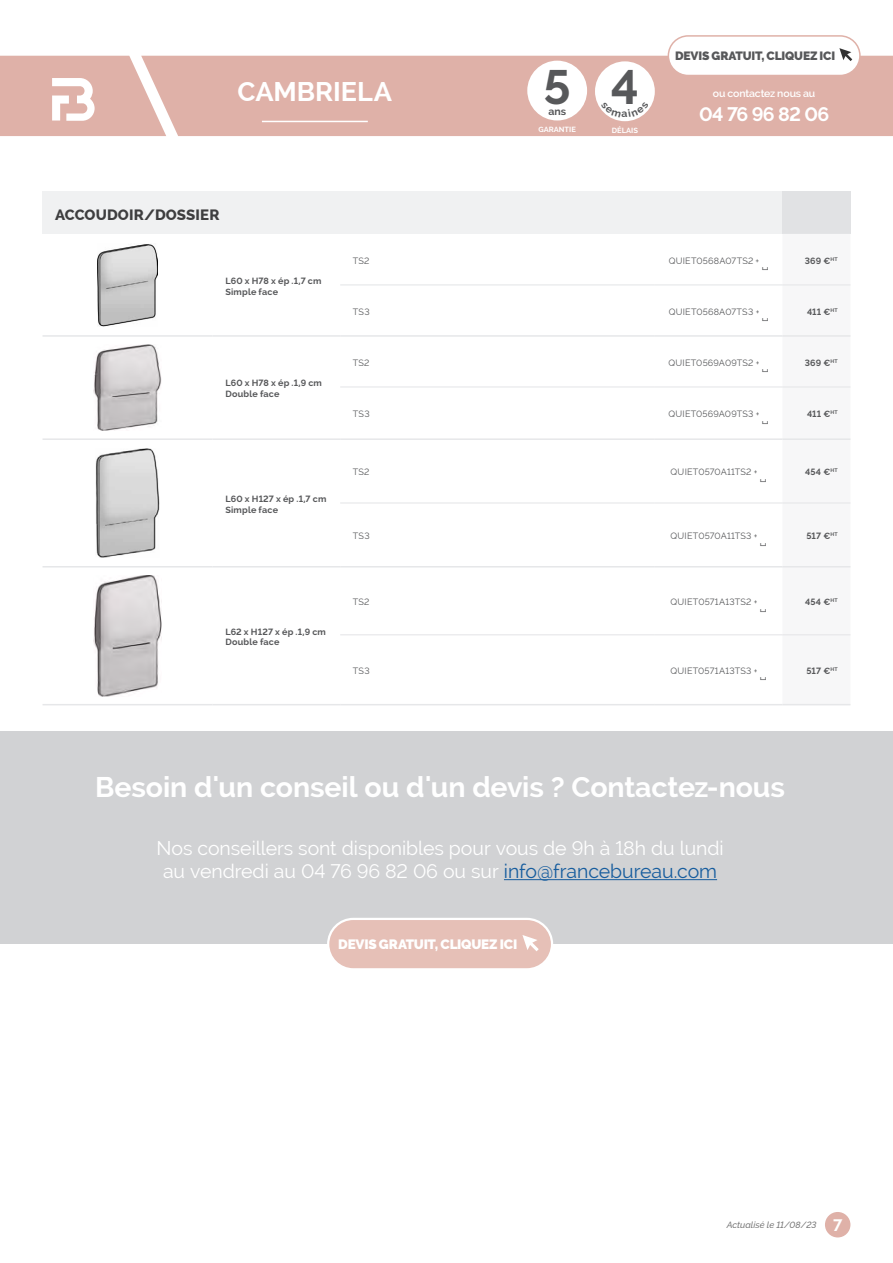
<style>
.page{position:relative;width:893px;height:1263px;background:#fff}
.page>*{position:absolute;margin:0;border:0;box-sizing:border-box;transform-origin:0 0}
.t1{font:700 48px "Raleway";color:#57585a}
.t2{font:700 28.5px "Raleway";letter-spacing:-.005em;color:#fff}
.t3{font:700 27px "Raleway";color:#fff}
.t4{font:19.5px/23.4px "Raleway";letter-spacing:-.005em;color:#fff;text-align:center}
.t5{font:700 19.5px "Raleway";letter-spacing:-.045em;color:#fff}
.t6{font:800 15px "Raleway";letter-spacing:.005em;color:#3e3e3f}
.t7{font:900 13.5px "Raleway";letter-spacing:-.015em;color:#fff}
.t8{font:900 12px "Raleway";letter-spacing:-.01em;color:#57585a}
.t9{font:600 10.5px "Raleway";letter-spacing:-.01em;color:#fff}
.t10{font:700 10.5px "Raleway";color:#57585a}
.t11{font:700 9px/10.8px "Raleway";letter-spacing:.02em;color:#57585a}
.t12{font:9px "Raleway";letter-spacing:.02em;color:#57585a}
.t13{font:italic 500 9px "Raleway";color:#787878}
.t14{font:9px "DejaVu Serif";color:#57585a}
.t15{font:700 7.5px "Raleway";color:#fff}
.s1{color:#175d9e}
.s2{font-weight:700;font-style:normal;font-size:16.5px;color:#fff}
</style>
<div class="page">
<div style="left:43px;top:191px;width:739px;height:43px;background:#f0f1f2"></div>
<div style="left:782px;top:191px;width:68px;height:43px;background:#e1e2e4"></div>
<svg style="left:782px;top:285px;width:68px;height:351px"></svg>
<hr style="left:43px;top:335px;width:170px;height:2px;background:#e6e7e9">
<hr style="left:213px;top:335px;width:127px;height:2px;background:#e6e7e9">
<hr style="left:43px;top:438px;width:170px;height:2px;background:#e6e7e9">
<hr style="left:213px;top:438px;width:127px;height:2px;background:#e6e7e9">
<hr style="left:43px;top:566px;width:170px;height:1px;background:#e6e7e9">
<hr style="left:213px;top:566px;width:127px;height:1px;background:#e6e7e9">
<hr style="left:43px;top:704px;width:170px;height:1px;background:#e6e7e9">
<hr style="left:213px;top:704px;width:127px;height:1px;background:#e6e7e9">
<hr style="left:340px;top:335px;width:315px;height:2px;background:#e6e7e9">
<hr style="left:655px;top:335px;width:127px;height:2px;background:#e6e7e9">
<hr style="left:782px;top:335px;width:68px;height:2px;background:#e6e7e9">
<hr style="left:340px;top:438px;width:315px;height:2px;background:#e6e7e9">
<hr style="left:655px;top:438px;width:127px;height:2px;background:#e6e7e9">
<hr style="left:782px;top:438px;width:68px;height:2px;background:#e6e7e9">
<hr style="left:340px;top:566px;width:315px;height:1px;background:#e6e7e9">
<hr style="left:655px;top:566px;width:127px;height:1px;background:#e6e7e9">
<hr style="left:782px;top:566px;width:68px;height:1px;background:#e6e7e9">
<hr style="left:340px;top:704px;width:315px;height:1px;background:#e6e7e9">
<hr style="left:655px;top:704px;width:127px;height:1px;background:#e6e7e9">
<hr style="left:782px;top:704px;width:68px;height:1px;background:#e6e7e9">
<hr style="left:340px;top:284px;width:315px;height:1px;background:#e6e7e9">
<hr style="left:655px;top:284px;width:127px;height:1px;background:#e6e7e9">
<hr style="left:782px;top:284px;width:68px;height:1px;background:#e6e7e9">
<hr style="left:340px;top:386px;width:315px;height:1px;background:#e6e7e9">
<hr style="left:655px;top:386px;width:127px;height:1px;background:#e6e7e9">
<hr style="left:782px;top:386px;width:68px;height:1px;background:#e6e7e9">
<hr style="left:340px;top:502px;width:315px;height:1px;background:#e6e7e9">
<hr style="left:655px;top:502px;width:127px;height:1px;background:#e6e7e9">
<hr style="left:782px;top:502px;width:68px;height:1px;background:#e6e7e9">
<hr style="left:340px;top:634px;width:315px;height:1px;background:#e6e7e9">
<hr style="left:655px;top:634px;width:127px;height:1px;background:#e6e7e9">
<hr style="left:782px;top:634px;width:68px;height:1px;background:#e6e7e9">
<img style="left:98px;top:244px;width:59px;height:83px">
<img style="left:94px;top:344px;width:68px;height:87px">
<img style="left:96px;top:448px;width:63px;height:109px">
<img style="left:94px;top:575px;width:68px;height:121px">
<div style="left:0;top:731px;width:893px;height:213px;background:#d1d2d4"></div>
<hr style="left:504px;top:879px;width:213px;height:1px;background:#175d9e">
<div style="left:328px;top:919px;width:224px;height:50px;background:#e6c0b7;border-radius:25px"></div>
<div style="left:327px;top:918px;width:226px;height:52px;border:2px solid #fff;border-radius:25px"></div>
<svg style="left:522px;top:935px;width:17px;height:16px"></svg>
<div style="left:0;top:56px;width:893px;height:80px;background:#dfb1a8"></div>
<hr style="left:262px;top:121px;width:106px;height:1px;background:#fff">
<div style="left:825px;top:1212px;width:25px;height:25px;background:#dfb1a8;border-radius:50%"></div>
<svg style="left:52px;top:78px;width:43px;height:43px"></svg>
<div style="left:527px;top:61px;width:60px;height:59px;background:#fff;border-radius:50%"></div>
<div style="left:595px;top:61px;width:60px;height:60px;background:#fff;border-radius:50%"></div>
<div style="left:668px;top:36px;width:192px;height:39px;background:#fff;border-radius:20px"></div>
<div style="left:668px;top:35px;width:193px;height:41px;border:2px solid #dfb1a8;border-radius:20px"></div>
<svg style="left:839px;top:48px;width:13px;height:13px"></svg>
<svg style="left:601px;top:109px;width:48px;height:9px"></svg>
<h3 class="t3" style="left:237px;top:76px;width:156px">CAMBRIELA</h3>
<h1 class="t1" style="left:543px;top:59px;width:29px">5</h1>
<p class="t10" style="left:548px;top:105px;width:19px">ans</p>
<p class="t15" style="left:538px;top:125px;width:39px">GARANTIE</p>
<h1 class="t1" style="left:611px;top:60px;width:29px">4</h1>
<p class="t15" style="left:612px;top:126px;width:28px">DÉLAIS</p>
<h3 class="t8" style="left:675px;top:49px;width:162px">DEVIS GRATUIT, CLIQUEZ ICI</h3>
<p class="t9" style="left:713px;top:88px;width:104px">ou contactez nous au</p>
<h3 class="t5" style="left:699px;top:103px;width:132px">04 76 96 82 06</h3>
<h3 class="t6" style="left:55px;top:206px;width:166px">ACCOUDOIR/DOSSIER</h3>
<p class="t12" style="left:353px;top:255px;width:18px">TS2</p>
<p class="t12" style="left:669px;top:255px;width:92px">QUIET0568A07TS2 +</p>
<p class="t14" style="left:762px;top:258px;width:8px">␣</p>
<p class="t11" style="left:805px;top:255px;width:34px">369 €<sup>HT</sup></p>
<p class="t11" style="left:225px;top:275px;width:98px">L60 x H78 x ép .1,7 cm<br>Simple face</p>
<p class="t11" style="left:225px;top:378px;width:98px">L60 x H78 x ép .1,9 cm<br>Double face</p>
<p class="t11" style="left:225px;top:493px;width:103px">L60 x H127 x ép .1,7 cm<br>Simple face</p>
<p class="t11" style="left:225px;top:626px;width:102px">L62 x H127 x ép .1,9 cm<br>Double face</p>
<p class="t12" style="left:353px;top:306px;width:18px">TS3</p>
<p class="t12" style="left:669px;top:306px;width:92px">QUIET0568A07TS3 +</p>
<p class="t14" style="left:762px;top:309px;width:8px">␣</p>
<p class="t12" style="left:353px;top:357px;width:18px">TS2</p>
<p class="t12" style="left:668px;top:357px;width:93px">QUIET0569A09TS2 +</p>
<p class="t14" style="left:762px;top:360px;width:8px">␣</p>
<p class="t12" style="left:353px;top:409px;width:18px">TS3</p>
<p class="t12" style="left:668px;top:409px;width:93px">QUIET0569A09TS3 +</p>
<p class="t14" style="left:762px;top:412px;width:8px">␣</p>
<p class="t12" style="left:353px;top:467px;width:18px">TS2</p>
<p class="t12" style="left:671px;top:467px;width:88px">QUIET0570A11TS2 +</p>
<p class="t14" style="left:760px;top:470px;width:8px">␣</p>
<p class="t12" style="left:353px;top:531px;width:18px">TS3</p>
<p class="t12" style="left:670px;top:531px;width:89px">QUIET0570A11TS3 +</p>
<p class="t14" style="left:760px;top:534px;width:8px">␣</p>
<p class="t12" style="left:353px;top:597px;width:18px">TS2</p>
<p class="t12" style="left:670px;top:597px;width:89px">QUIET0571A13TS2 +</p>
<p class="t14" style="left:760px;top:599px;width:8px">␣</p>
<p class="t12" style="left:353px;top:665px;width:18px">TS3</p>
<p class="t12" style="left:670px;top:665px;width:89px">QUIET0571A13TS3 +</p>
<p class="t14" style="left:760px;top:668px;width:8px">␣</p>
<p class="t11" style="left:807px;top:306px;width:32px">411 €<sup>HT</sup></p>
<p class="t11" style="left:805px;top:357px;width:34px">369 €<sup>HT</sup></p>
<p class="t11" style="left:807px;top:409px;width:32px">411 €<sup>HT</sup></p>
<p class="t11" style="left:805px;top:467px;width:34px">454 €<sup>HT</sup></p>
<p class="t11" style="left:806px;top:531px;width:33px">517 €<sup>HT</sup></p>
<p class="t11" style="left:805px;top:596px;width:34px">454 €<sup>HT</sup></p>
<p class="t11" style="left:806px;top:665px;width:33px">517 €<sup>HT</sup></p>
<h2 class="t2" style="left:95px;top:770px;width:691px">Besoin d'un conseil ou d'un devis ? Contactez-nous</h2>
<h3 class="t4" style="left:156px;top:836px;width:569px">Nos conseillers sont disponibles pour vous de 9h à 18h du lundi au vendredi au 04 76 96 82 06 ou sur <span class="s1">info@francebureau.com</span></h3>
<h3 class="t7" style="left:338px;top:937px;width:181px">DEVIS GRATUIT, CLIQUEZ ICI</h3>
<p class="t13" style="left:727px;top:1219px;width:117px">Actualisé le 11/08/23 <span class="s2">7</span></p>
</div>
